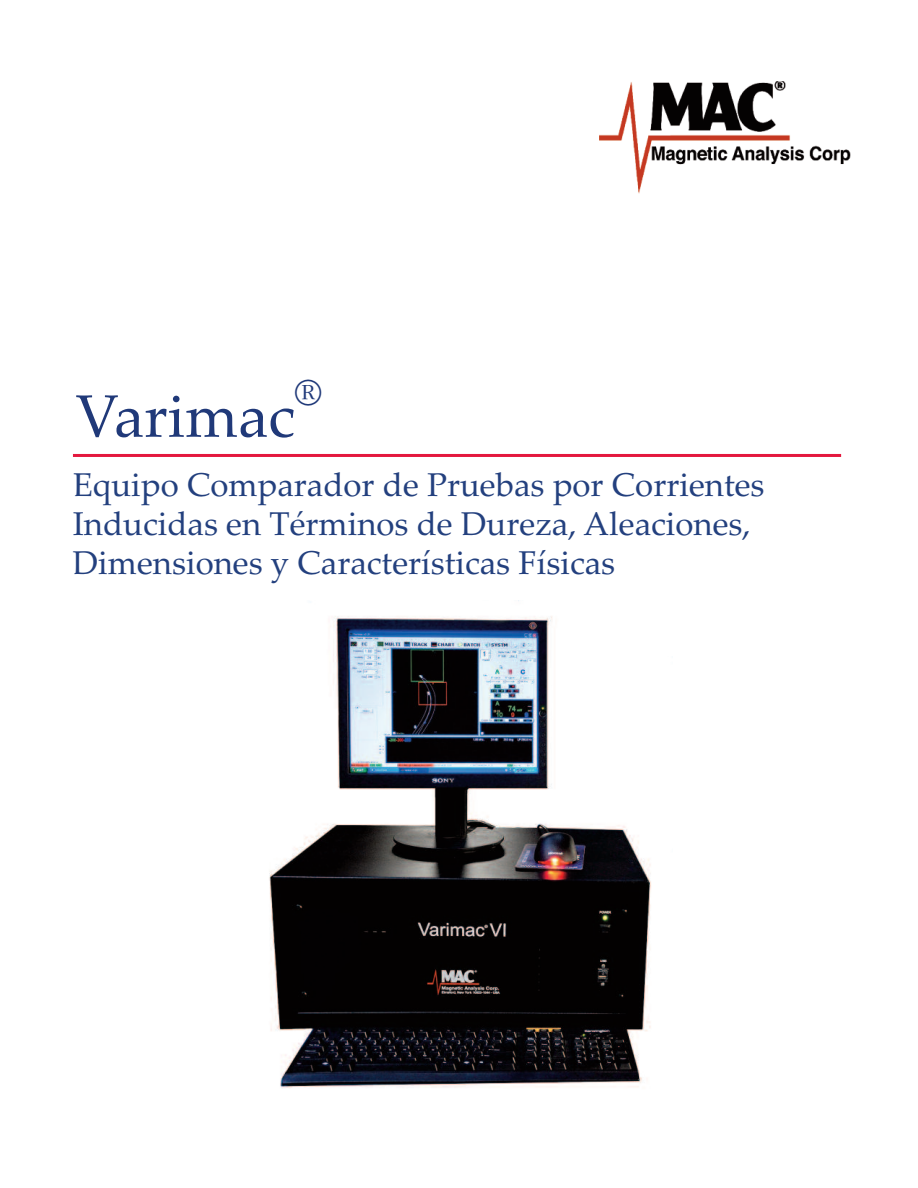
<style>
.page{position:relative;width:918px;height:1188px;background:#fff}
.page>*{position:absolute;margin:0;border:0;box-sizing:border-box;transform-origin:0 0}
.t1{font:60px "Palatino Linotype";color:#203979}
.t2{font:36px "Palatino Linotype";color:#203979}
.t3{font:33px/39px "Palatino Linotype";color:#23407e}
</style>
<div class="page">
<hr style="left:73px;top:454px;width:768px;height:3px;background:#e4183e">
<img style="left:269px;top:616px;width:382px;height:472px">
<img style="left:600px;top:81px;width:250px;height:112px">
<p class="t2" style="left:295px;top:371px;width:28px">®</p>
<h1 class="t1" style="left:76px;top:381px;width:221px">Varimac</h1>
<p class="t3" style="left:73px;top:465px;width:693px">Equipo Comparador de Pruebas por Corrientes<br>Inducidas en Términos de Dureza, Aleaciones,<br>Dimensiones y Características Físicas</p>
</div>
